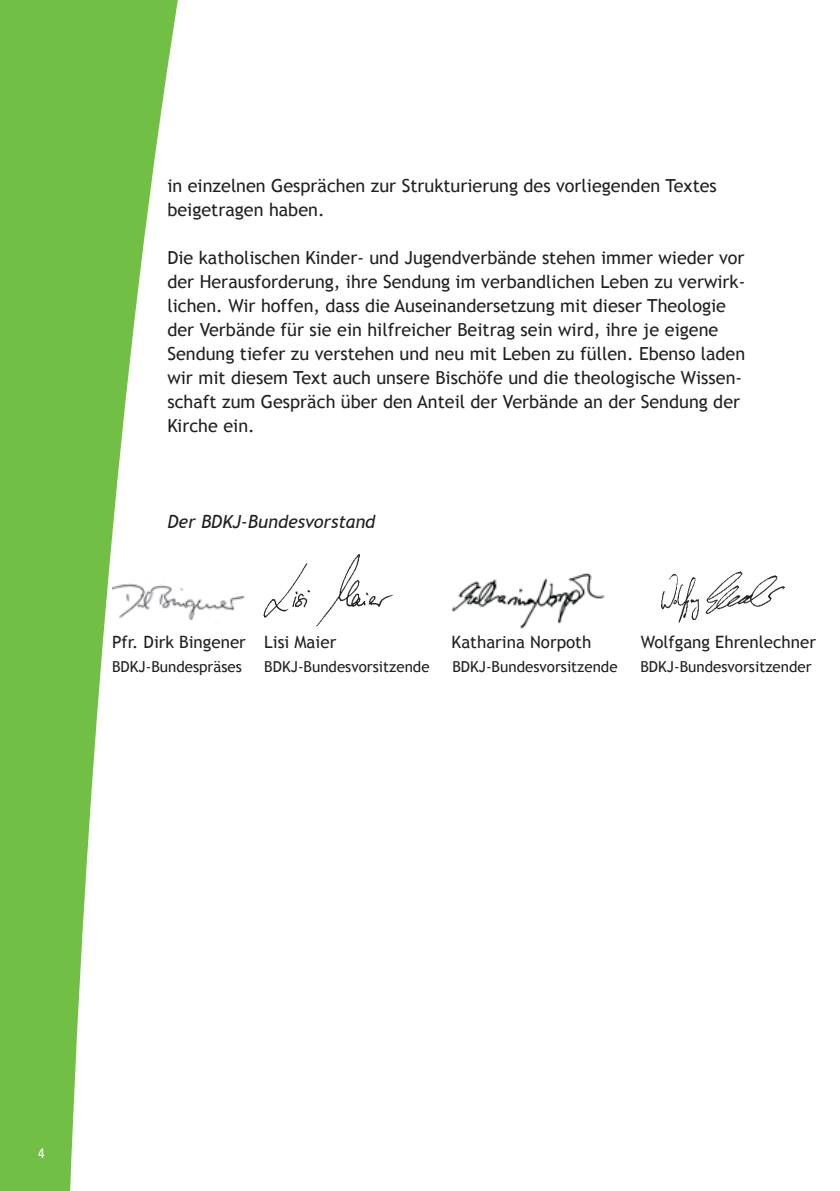
<style>
.page{position:relative;width:840px;height:1191px;background:#fff}
.page>*{position:absolute;margin:0;border:0;box-sizing:border-box;transform-origin:0 0}
.t1{font:18px/24px "Trebuchet MS";color:#231f20}
.t2{font:italic 18px "Trebuchet MS";color:#231f20}
.t3{font:17px "Trebuchet MS";color:#231f20}
.t4{font:16px "BDKJ";color:#fff}
.t5{font:15.2px "Trebuchet MS";color:#231f20}
</style>
<div class="page">
<svg style="left:0;top:0;width:264px;height:1191px"></svg>
<img style="left:661px;top:571px;width:123px;height:52px">
<img style="left:264px;top:554px;width:129px;height:72px">
<img style="left:451px;top:573px;width:154px;height:56px">
<img style="left:112px;top:574px;width:135px;height:49px">
<p class="t1" style="left:167px;top:174px;width:550px">in einzelnen Gesprächen zur Strukturierung des vorliegenden Textes beigetragen haben.</p>
<p class="t1" style="left:167px;top:246px;width:579px">Die katholischen Kinder- und Jugendverbände stehen immer wieder vor der Herausforderung, ihre Sendung im verbandlichen Leben zu verwirk&shy;lichen. Wir hoffen, dass die Auseinandersetzung mit dieser Theologie der Verbände für sie ein hilfreicher Beitrag sein wird, ihre je eigene Sendung tiefer zu verstehen und neu mit Leben zu füllen. Ebenso laden wir mit diesem Text auch unsere Bischöfe und die theologische Wissen&shy;schaft zum Gespräch über den Anteil der Verbände an der Sendung der Kirche ein.</p>
<p class="t2" style="left:167px;top:511px;width:209px">Der BDKJ-Bundesvorstand</p>
<p class="t3" style="left:112px;top:632px;width:225px">Pfr. Dirk Bingener Lisi Maier</p>
<p class="t3" style="left:451px;top:632px;width:141px">Katharina Norpoth</p>
<p class="t3" style="left:640px;top:632px;width:177px">Wolfgang Ehrenlechner</p>
<p class="t5" style="left:112px;top:658px;width:131px">BDKJ-Bundespräses</p>
<p class="t5" style="left:264px;top:658px;width:167px">BDKJ-Bundesvorsitzende</p>
<p class="t5" style="left:452px;top:658px;width:167px">BDKJ-Bundesvorsitzende</p>
<p class="t5" style="left:640px;top:658px;width:173px">BDKJ-Bundesvorsitzender</p>
<p class="t4" style="left:38px;top:1141px;width:8px">4</p>
</div>
